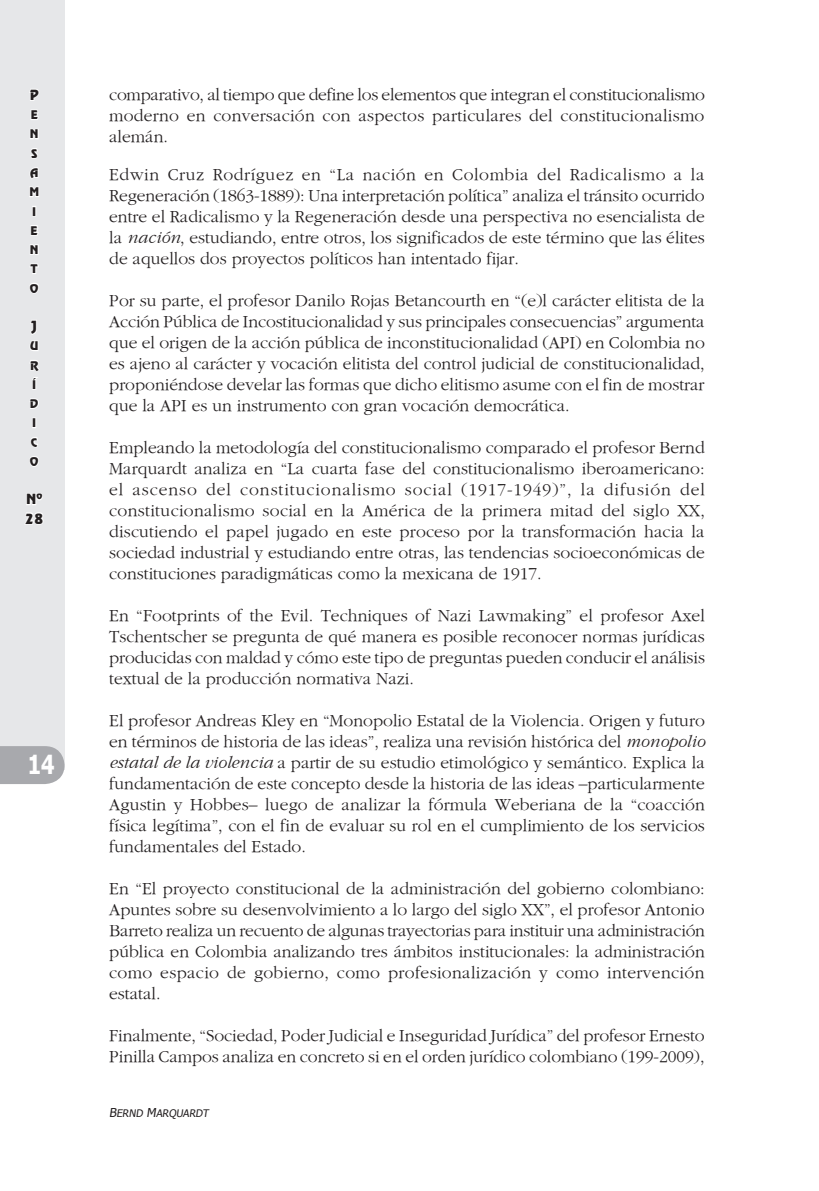
<style>
.page{position:relative;width:819px;height:1191px;background:#fff}
.page>*{position:absolute;margin:0;border:0;box-sizing:border-box;transform-origin:0 0}
.t1{font:700 26.25px "Tahoma";color:#fff;scale:.8 1}
.t2{font:17.5px/21px "Gourmand";color:#231f20;text-align:justify}
.t3{font:14px/19.2px "Revue BT Regular SC850";color:#231f20}
.t4{font:11.9px/19.2px "Revue BT Regular SC850";color:#231f20}
.t5{font:10.33px "Tahoma SC850";color:#231f20}
.s1{font-style:italic}
.s2{font-size:12.25px}
</style>
<div class="page">
<div style="left:0;top:0;width:64px;height:769px;background:#e6e7e9"></div>
<div style="left:0;top:746px;width:64px;height:38px;background:#a8a9ad"></div>
<svg style="left:29px;top:89px;width:10px;height:12px"></svg>
<svg style="left:31px;top:109px;width:8px;height:11px"></svg>
<svg style="left:30px;top:129px;width:9px;height:10px"></svg>
<svg style="left:30px;top:148px;width:8px;height:11px"></svg>
<svg style="left:29px;top:167px;width:10px;height:30px"></svg>
<div style="left:32px;top:206px;width:4px;height:10px;border:2px solid #fff"></div>
<svg style="left:30px;top:225px;width:9px;height:11px"></svg>
<svg style="left:30px;top:244px;width:9px;height:11px"></svg>
<svg style="left:30px;top:264px;width:9px;height:10px"></svg>
<svg style="left:29px;top:283px;width:10px;height:11px"></svg>
<svg style="left:29px;top:320px;width:10px;height:31px"></svg>
<svg style="left:30px;top:360px;width:10px;height:30px"></svg>
<svg style="left:29px;top:398px;width:10px;height:11px"></svg>
<div style="left:32px;top:417px;width:4px;height:11px;border:2px solid #fff"></div>
<svg style="left:30px;top:437px;width:8px;height:11px"></svg>
<svg style="left:29px;top:456px;width:10px;height:11px"></svg>
<svg style="left:25px;top:493px;width:19px;height:32px"></svg>
<p class="t3" style="left:30px;top:85px;width:11px">P</p>
<p class="t4" style="left:29px;top:105px;width:11px">E<br>N<br>S<br>A<br>M<br>I<br>E<br>N<br>T<br>O</p>
<p class="t3" style="left:31px;top:316px;width:7px">J</p>
<p class="t4" style="left:30px;top:336px;width:10px">U<br>R<br>Í<br>D<br>I<br>C<br>O</p>
<p class="t3" style="left:25px;top:489px;width:20px">Nº<br>28</p>
<h1 class="t1" style="left:28px;top:746px;width:35px">14</h1>
<p class="t2" style="left:109px;top:84px;width:597px">comparativo, al tiempo que define los elementos que integran el constitucionalismo moderno en conversación con aspectos particulares del constitucionalismo alemán.</p>
<p class="t2" style="left:109px;top:164px;width:597px">Edwin Cruz Rodríguez en “La nación en Colombia del Radicalismo a la Regeneración (1863-1889): Una interpretación política” analiza el tránsito ocurrido entre el Radicalismo y la Regeneración desde una perspectiva no esencialista de la <span class="s1">nación</span>, estudiando, entre otros, los significados de este término que las élites de aquellos dos proyectos políticos han intentado fijar.</p>
<p class="t2" style="left:109px;top:290px;width:597px">Por su parte, el profesor Danilo Rojas Betancourth en “(e)l carácter elitista de la Acción Pública de Incostitucionalidad y sus principales consecuencias” argumenta que el origen de la acción pública de inconstitucionalidad (API) en Colombia no es ajeno al carácter y vocación elitista del control judicial de constitucionalidad, proponiéndose develar las formas que dicho elitismo asume con el fin de mostrar que la API es un instrumento con gran vocación democrática.</p>
<p class="t2" style="left:109px;top:437px;width:597px">Empleando la metodología del constitucionalismo comparado el profesor Bernd Marquardt analiza en “La cuarta fase del constitucionalismo iberoamericano: el ascenso del constitucionalismo social (1917-1949)”, la difusión del constitucionalismo social en la América de la primera mitad del siglo XX, discutiendo el papel jugado en este proceso por la transformación hacia la sociedad industrial y estudiando entre otras, las tendencias socioeconómicas de constituciones paradigmáticas como la mexicana de 1917.</p>
<p class="t2" style="left:109px;top:605px;width:597px">En “Footprints of the Evil. Techniques of Nazi Lawmaking” el profesor Axel Tschentscher se pregunta de qué manera es posible reconocer normas jurídicas producidas con maldad y cómo este tipo de preguntas pueden conducir el análisis textual de la producción normativa Nazi.</p>
<p class="t2" style="left:109px;top:710px;width:597px">El profesor Andreas Kley en “Monopolio Estatal de la Violencia. Origen y futuro en términos de historia de las ideas”, realiza una revisión histórica del <span class="s1">monopolio estatal de la violencia</span> a partir de su estudio etimológico y semántico. Explica la fundamentación de este concepto desde la historia de las ideas –particularmente Agustin y Hobbes– luego de analizar la fórmula Weberiana de la “coacción física legítima”, con el fin de evaluar su rol en el cumplimiento de los servicios fundamentales del Estado.</p>
<p class="t2" style="left:109px;top:878px;width:597px">En “El proyecto constitucional de la administración del gobierno colombiano:<br>Apuntes sobre su desenvolvimiento a lo largo del siglo XX”, el profesor Antonio Barreto realiza un recuento de algunas trayectorias para instituir una administración pública en Colombia analizando tres ámbitos institucionales: la administración como espacio de gobierno, como profesionalización y como intervención estatal.</p>
<p class="t2" style="left:109px;top:1025px;width:597px">Finalmente, “Sociedad, Poder Judicial e Inseguridad Jurídica” del profesor Ernesto<br>Pinilla Campos analiza en concreto si en el orden jurídico colombiano (199-2009),</p>
<p class="t5" style="left:109px;top:1105px;width:103px"><span class="s2">B</span>ERND <span class="s2">M</span>ARQUARDT</p>
</div>
